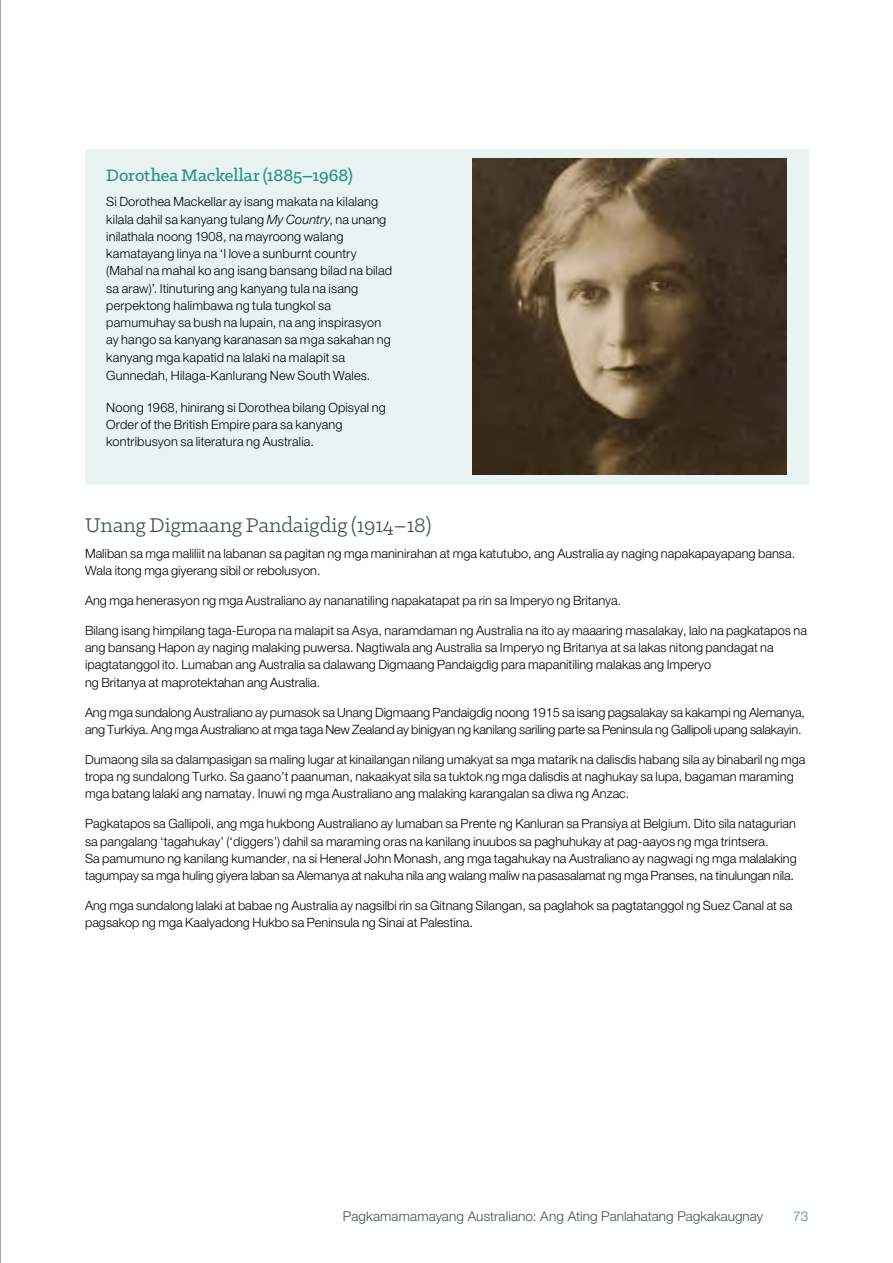
<style>
.page{position:relative;width:893px;height:1263px;background:#fff}
.page>*{position:absolute;margin:0;border:0;box-sizing:border-box;transform-origin:0 0}
.t1{font:22.5px "Klinic Slab";color:#3f504f}
.t2{font:500 18.75px "Klinic Slab";color:#25937e}
.t3{font:300 13.5px "Helvetica Neue LT Std";color:#3f504f}
.t4{font:300 13.5px "Helvetica Neue LT Std";color:#25937e}
.t5{font:300 12.75px/17.2px "Helvetica Neue LT Std";color:#000}
.s1{font-style:italic}
</style>
<div class="page">
<div style="left:85px;top:197px;width:723px;height:287px;background:#e9f4f2"></div>
<hr style="left:0;top:0;width:1px;height:1263px;background:#3f504f">
<div style="left:85px;top:149px;width:723px;height:53px;background:#e9f4f2"></div>
<img style="left:472px;top:158px;width:315px;height:316px">
<h4 class="t2" style="left:106px;top:163px;width:248px">Dorothea Mackellar (1885–1968)</h4>
<p class="t5" style="left:106px;top:193px;width:287px">Si Dorothea Mackellar ay isang makata na kilalang kilala dahil sa kanyang tulang <span class="s1">My Country</span>, na unang inilathala noong 1908, na mayroong walang kamatayang linya na ‘I love a sunburnt country (Mahal na mahal ko ang isang bansang bilad na bilad sa araw)’. Itinuturing ang kanyang tula na isang perpektong halimbawa ng tula tungkol sa pamumuhay sa bush na lupain, na ang inspirasyon ay hango sa kanyang karanasan sa mga sakahan ng kanyang mga kapatid na lalaki na malapit sa Gunnedah, Hilaga-Kanlurang New South Wales.</p>
<p class="t5" style="left:106px;top:398px;width:281px">Noong 1968, hinirang si Dorothea bilang Opisyal ng<br>Order of the British Empire para sa kanyang kontribusyon sa literatura ng Australia.</p>
<h4 class="t1" style="left:85px;top:511px;width:348px">Unang Digmaang Pandaigdig (1914–18)</h4>
<p class="t5" style="left:85px;top:544px;width:712px">Maliban sa mga maliliit na labanan sa pagitan ng mga maninirahan at mga katutubo, ang Australia ay naging napakapayapang bansa.<br>Wala itong mga giyerang sibil or rebolusyon.</p>
<p class="t5" style="left:85px;top:591px;width:538px">Ang mga henerasyon ng mga Australiano ay nananatiling napakatapat pa rin sa Imperyo ng Britanya.</p>
<p class="t5" style="left:85px;top:621px;width:723px">Bilang isang himpilang taga-Europa na malapit sa Asya, naramdaman ng Australia na ito ay maaaring masalakay, lalo na pagkatapos na ang bansang Hapon ay naging malaking puwersa. Nagtiwala ang Australia sa Imperyo ng Britanya at sa lakas nitong pandagat na ipagtatanggol ito. Lumaban ang Australia sa dalawang Digmaang Pandaigdig para mapanitiling malakas ang Imperyo<br>ng Britanya at maprotektahan ang Australia.</p>
<p class="t5" style="left:85px;top:703px;width:722px">Ang mga sundalong Australiano ay pumasok sa Unang Digmaang Pandaigdig noong 1915 sa isang pagsalakay sa kakampi ng Alemanya, ang Turkiya. Ang mga Australiano at mga taga New Zealand ay binigyan ng kanilang sariling parte sa Peninsula ng Gallipoli upang salakayin.</p>
<p class="t5" style="left:85px;top:750px;width:722px">Dumaong sila sa dalampasigan sa maling lugar at kinailangan nilang umakyat sa mga matarik na dalisdis habang sila ay binabaril ng mga tropa ng sundalong Turko. Sa gaano’t paanuman, nakaakyat sila sa tuktok ng mga dalisdis at naghukay sa lupa, bagaman maraming mga batang lalaki ang namatay. Inuwi ng mga Australiano ang malaking karangalan sa diwa ng Anzac.</p>
<p class="t5" style="left:85px;top:815px;width:713px">Pagkatapos sa Gallipoli, ang mga hukbong Australiano ay lumaban sa Prente ng Kanluran sa Pransiya at Belgium. Dito sila natagurian sa pangalang ‘tagahukay’ (‘diggers’) dahil sa maraming oras na kanilang inuubos sa paghuhukay at pag-aayos ng mga trintsera.<br>Sa pamumuno ng kanilang kumander, na si Heneral John Monash, ang mga tagahukay na Australiano ay nagwagi ng mga malalaking tagumpay sa mga huling giyera laban sa Alemanya at nakuha nila ang walang maliw na pasasalamat ng mga Pranses, na tinulungan nila.</p>
<p class="t5" style="left:85px;top:897px;width:709px">Ang mga sundalong lalaki at babae ng Australia ay nagsilbi rin sa Gitnang Silangan, sa paglahok sa pagtatanggol ng Suez Canal at sa pagsakop ng mga Kaalyadong Hukbo sa Peninsula ng Sinai at Palestina.</p>
<p class="t3" style="left:343px;top:1208px;width:422px">Pagkamamamayang Australiano: Ang Ating Panlahatang Pagkakaugnay</p>
<p class="t4" style="left:793px;top:1208px;width:17px">73</p>
</div>
